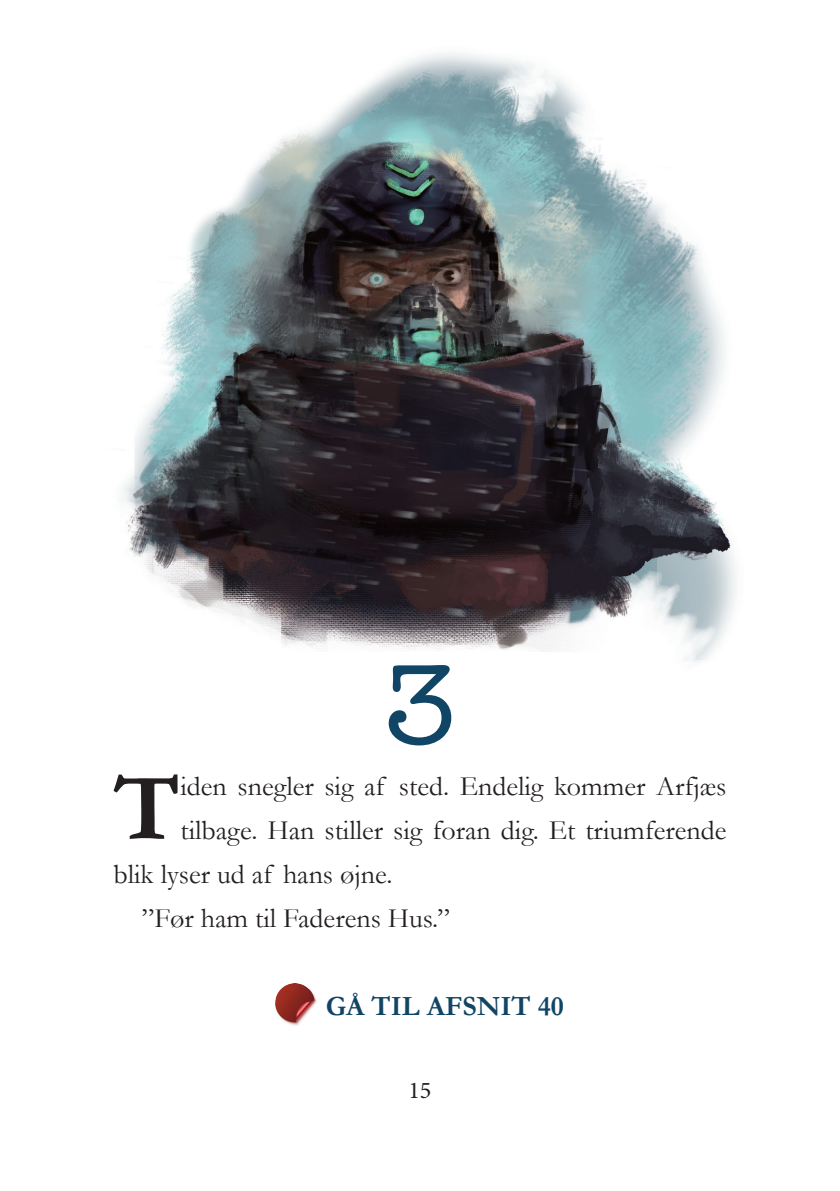
<style>
.page{position:relative;width:840px;height:1191px;background:#fff}
.page>*{position:absolute;margin:0;border:0;box-sizing:border-box;transform-origin:0 0}
.t1{font:116px "American Typewriter";color:#114565}
.t2{font:700 97.2px "Garamond";color:#231f20}
.t3{font:28px "Garamond";color:#231f20}
.t4{font:700 28px "Garamond";color:#114565}
.t5{font:24px "Minion Pro";color:#231f20}
</style>
<div class="page">
<img style="left:120px;top:52px;width:617px;height:611px">
<img style="left:276px;top:983px;width:41px;height:43px">
<h1 class="t1" style="left:383px;top:638px;width:75px">3</h1>
<h2 class="t2" style="left:113px;top:755px;width:68px">T</h2>
<p class="t3" style="left:180px;top:771px;width:547px">iden snegler sig af sted. Endelig kommer Arfjæs</p>
<p class="t3" style="left:180px;top:815px;width:547px">tilbage. Han stiller sig foran dig. Et triumferende</p>
<p class="t3" style="left:113px;top:859px;width:280px">blik lyser ud af hans øjne.</p>
<p class="t3" style="left:142px;top:903px;width:309px">”Før ham til Faderens Hus.”</p>
<p class="t4" style="left:325px;top:991px;width:240px">GÅ TIL AFSNIT 40</p>
<p class="t5" style="left:408px;top:1074px;width:25px">15</p>
</div>
